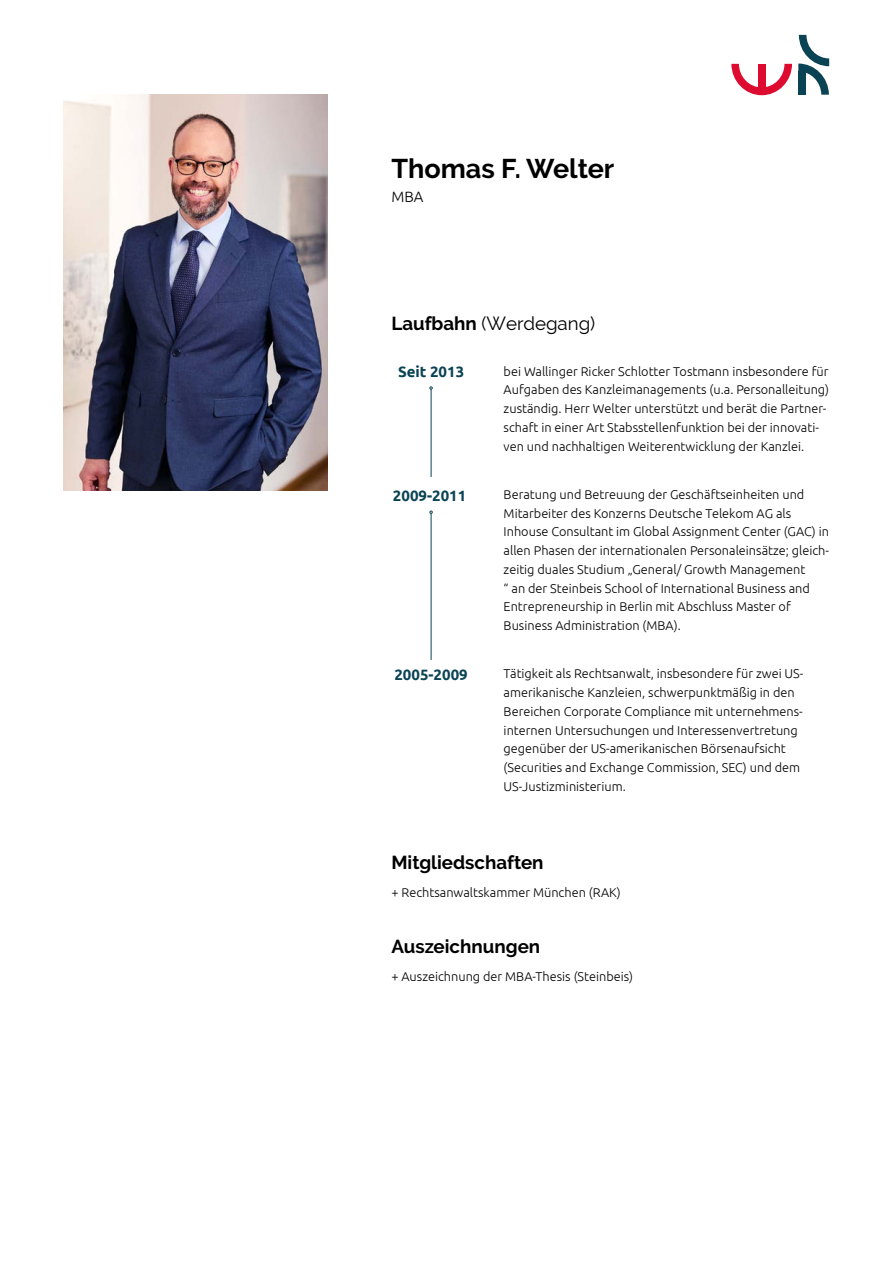
<style>
.page{position:relative;width:893px;height:1263px;background:#fff}
.page>*{position:absolute;margin:0;border:0;box-sizing:border-box;transform-origin:0 0}
.t1{font:700 27px "Raleway";color:#000}
.t2{font:700 18.75px "Raleway";color:#000}
.t3{font:18.75px "Raleway";color:#000}
.t4{font:700 15px "Ubuntu";color:#0a4353}
.t5{font:300 15px "Ubuntu";color:#000}
.t6{font:300 12.75px/18.8px "Ubuntu";color:#000}
.s1{font-weight:700}
</style>
<div class="page">
<svg style="left:731px;top:64px;width:61px;height:31px"></svg>
<div style="left:758px;top:64px;width:8px;height:31px;background:#dd0b2f"></div>
<svg style="left:798px;top:35px;width:31px;height:60px"></svg>
<hr style="left:431px;top:513px;width:1px;height:147px;background:#0a4353">
<hr style="left:431px;top:389px;width:1px;height:88px;background:#0a4353">
<img style="left:64px;top:95px;width:263px;height:395px">
<h1 class="t1" style="left:391px;top:153px;width:224px">Thomas F. Welter</h1>
<p class="t5" style="left:391px;top:188px;width:34px">MBA</p>
<h2 class="t3" style="left:391px;top:312px;width:205px"><span class="s1">Laufbahn</span> (Werdegang)</h2>
<p class="t4" style="left:398px;top:363px;width:68px">Seit 2013</p>
<p class="t4" style="left:393px;top:486px;width:75px">2009-2011</p>
<p class="t4" style="left:394px;top:665px;width:75px">2005-2009</p>
<p class="t6" style="left:504px;top:361px;width:327px">bei Wallinger Ricker Schlotter Tostmann insbesondere für Aufgaben des Kanzleimanagements (u.a. Personalleitung) zuständig. Herr Welter unterstützt und berät die Partner&shy;schaft in einer Art Stabsstellenfunktion bei der innovati&shy;ven und nachhaltigen Weiterentwicklung der Kanzlei.</p>
<p class="t6" style="left:504px;top:484px;width:327px">Beratung und Betreuung der Geschäftseinheiten und Mitarbeiter des Konzerns Deutsche Telekom AG als Inhouse Consultant im Global Assignment Center (GAC) in allen Phasen der internationalen Personaleinsätze; gleich&shy;zeitig duales Studium „General/ Growth Management<br>“ an der Steinbeis School of International Business and Entrepreneurship in Berlin mit Abschluss Master of Business Administration (MBA).</p>
<p class="t6" style="left:504px;top:664px;width:301px">Tätigkeit als Rechtsanwalt, insbesondere für zwei US&shy;amerikanische Kanzleien, schwerpunktmäßig in den Bereichen Corporate Compliance mit unternehmens&shy;internen Untersuchungen und Interessenvertretung gegenüber der US-amerikanischen Börsenaufsicht (Securities and Exchange Commission, SEC) und dem US-Justizministerium.</p>
<h2 class="t2" style="left:391px;top:852px;width:154px">Mitgliedschaften</h2>
<p class="t6" style="left:391px;top:882px;width:231px">+ Rechtsanwaltskammer München (RAK)</p>
<h2 class="t2" style="left:391px;top:936px;width:150px">Auszeichnungen</h2>
<p class="t6" style="left:391px;top:966px;width:243px">+ Auszeichnung der MBA-Thesis (Steinbeis)</p>
</div>
